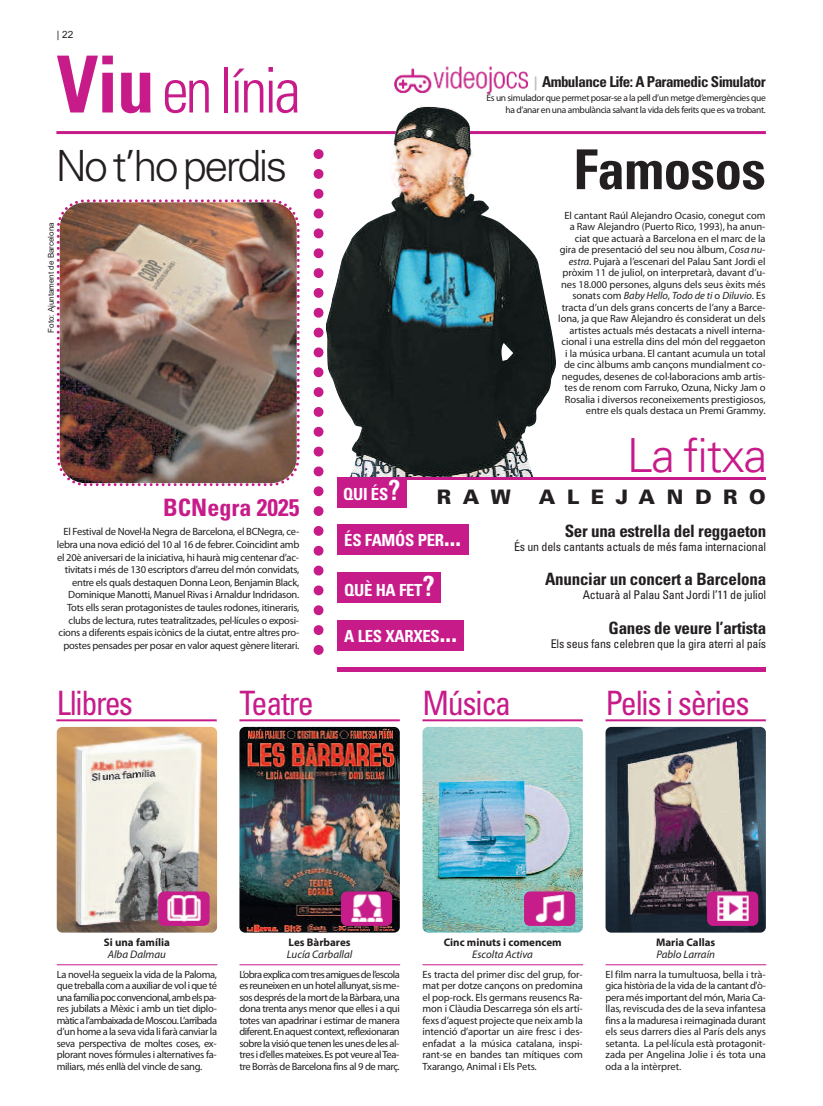
<style>
.page{position:relative;width:823px;height:1106px;background:#fff}
.page>*{position:absolute;margin:0;border:0;box-sizing:border-box;transform-origin:0 0}
.t1{font:300 condensed 63px "Univers LT Std";letter-spacing:-.05em;color:#c71b8a;scale:.95 1}
.t2{font:700 condensed 55px "Univers LT Std";letter-spacing:-.01em;color:#231f20}
.t3{font:300 47px "Univers LT Std";letter-spacing:-.025em;color:#c71b8a}
.t4{font:300 43px "Univers LT Std";letter-spacing:-.06em;color:#231f20}
.t5{font:condensed 33.6px "Univers LT Std";letter-spacing:-.04em;color:#c71b8a;scale:.95 1}
.t6{font:700 condensed 24px "Univers LT Std";color:#c71b8a}
.t7{font:900 20px "Univers LT Std";letter-spacing:.575em;color:#231f20}
.t8{font:700 condensed 17px "Univers LT Std";letter-spacing:-.015em;color:#231f20}
.t9{font:700 condensed 16.7px "Univers LT Std";letter-spacing:-.015em;color:#fff}
.t10{font:700 condensed 15px "Univers LT Std";letter-spacing:-.035em;color:#231f20}
.t11{font:condensed 12px "Univers LT Std";letter-spacing:-.015em;color:#231f20}
.t12{font:700 11px "Myriad Pro";color:#231f20}
.t13{font:italic 11px "Myriad Pro";color:#231f20}
.t14{font:10.5px/11.5px "Myriad Pro";letter-spacing:-.01em;color:#231f20;text-align:justify}
.t15{font:10px "Arial";color:#231f20}
.t16{font:9.5px/11.4px "Myriad Pro";letter-spacing:-.035em;color:#231f20;text-align:right}
.t17{font:8px "Arial";color:#231f20}
.s1{font-weight:700;font-size:78.8px}
.s2{font-family:"Myriad Pro";font-stretch:normal;font-size:14px;color:#bcbdc0}
.s3{font-style:italic}
.s4{font-size:27.8px}
</style>
<div class="page">
<svg style="left:313px;top:149px;width:10px;height:506px"></svg>
<hr style="left:56px;top:131px;width:709px;height:3px;background:#c71b8a">
<img style="left:239px;top:727px;width:160px;height:205px;border-radius:6px">
<img style="left:341px;top:891px;width:51px;height:34px;border-radius:6px">
<hr style="left:239px;top:964px;width:161px;height:1px;background:#c71b8a">
<hr style="left:239px;top:719px;width:160px;height:2px;background:#c71b8a">
<img style="left:422px;top:727px;width:160px;height:205px;border-radius:6px">
<img style="left:524px;top:891px;width:50px;height:34px;border-radius:6px">
<hr style="left:422px;top:964px;width:161px;height:1px;background:#c71b8a">
<hr style="left:422px;top:719px;width:160px;height:2px;background:#c71b8a">
<img style="left:605px;top:727px;width:160px;height:205px;border-radius:6px">
<img style="left:706px;top:891px;width:51px;height:34px;border-radius:6px">
<hr style="left:605px;top:964px;width:160px;height:1px;background:#c71b8a">
<hr style="left:605px;top:719px;width:160px;height:2px;background:#c71b8a">
<img style="left:56px;top:199px;width:244px;height:288px">
<img style="left:325px;top:106px;width:231px;height:371px">
<div style="left:337px;top:667px;width:428px;height:5px;background:#c71b8a"></div>
<div style="left:337px;top:477px;width:69px;height:31px;background:#c71b8a"></div>
<hr style="left:337px;top:477px;width:428px;height:3px;background:#c71b8a">
<div style="left:337px;top:524px;width:131px;height:31px;background:#c71b8a"></div>
<div style="left:337px;top:572px;width:104px;height:31px;background:#c71b8a"></div>
<div style="left:337px;top:620px;width:127px;height:31px;background:#c71b8a"></div>
<img style="left:394px;top:66px;width:134px;height:28px">
<img style="left:57px;top:727px;width:160px;height:205px;border-radius:6px">
<img style="left:158px;top:891px;width:51px;height:34px;border-radius:6px">
<hr style="left:57px;top:964px;width:160px;height:1px;background:#c71b8a">
<hr style="left:56px;top:719px;width:161px;height:2px;background:#c71b8a">
<p class="t15" style="left:57px;top:29px;width:18px">| 22</p>
<h1 class="t1" style="left:57px;top:67px;width:259px"><span class="s1">Viu</span> en línia</h1>
<h3 class="t4" style="left:56px;top:150px;width:233px">No t’ho perdis</h3>
<p class="t17" style="left:46px;top:333px;width:112px;rotate:-90deg">Foto: Ajuntament de Barcelona</p>
<h3 class="t6" style="left:163px;top:499px;width:137px">BCNegra 2025</h3>
<p class="t14" style="left:57px;top:526px;width:244px;line-height:12.6px;text-align:right">El Festival de Novel·la Negra de Barcelona, el BCNegra, ce&shy;lebra una nova edició del 10 al 16 de febrer. Coincidint amb el 20è aniversari de la iniciativa, hi haurà mig centenar d’ac&shy;tivitats i més de 130 escriptors d’arreu del món convidats, entre els quals destaquen Donna Leon, Benjamin Black, Dominique Manotti, Manuel Rivas i Arnaldur Indridason.<br>Tots ells seran protagonistes de taules rodones, itineraris, clubs de lectura, rutes teatralitzades, pel·lícules o exposi&shy;cions a diferents espais icònics de la ciutat, entre altres pro&shy;postes pensades per posar en valor aquest gènere literari.</p>
<h3 class="t5" style="left:57px;top:691px;width:82px">Llibres</h3>
<h3 class="t5" style="left:239px;top:691px;width:80px">Teatre</h3>
<h3 class="t10" style="left:533px;top:76px;width:233px"><span class="s2">|</span> Ambulance Life: A Paramedic Simulator</h3>
<p class="t16" style="left:486px;top:93px;width:281px">És un simulador que permet posar-se a la pell d’un metge d’emergències que ha d’anar en una ambulància salvant la vida dels ferits que es va trobant.</p>
<h2 class="t2" style="left:573px;top:149px;width:194px">Famosos</h2>
<p class="t14" style="left:558px;top:210px;width:209px;text-align:right">El cantant Raúl Alejandro Ocasio, conegut com a Raw Alejandro (Puerto Rico, 1993), ha anun&shy;ciat que actuarà a Barcelona en el marc de la gira de presentació del seu nou àlbum, <span class="s3">Cosa nu&shy;estra</span>. Pujarà a l’escenari del Palau Sant Jordi el pròxim 11 de juliol, on interpretarà, davant d’u&shy;nes 18.000 persones, alguns dels seus èxits més sonats com <span class="s3">Baby Hello</span>, <span class="s3">Todo de ti</span> o <span class="s3">Diluvio</span>. Es tracta d’un dels grans concerts de l’any a Barce&shy;lona, ja que Raw Alejandro és considerat un dels artistes actuals més destacats a nivell interna&shy;cional i una estrella dins del món del reggaeton i la música urbana. El cantant acumula un total de cinc àlbums amb cançons mundialment co&shy;negudes, desenes de col·laboracions amb artis&shy;tes de renom com Farruko, Ozuna, Nicky Jam o Rosalia i diversos reconeixements prestigiosos, entre els quals destaca un Premi Grammy.</p>
<h3 class="t3" style="left:626px;top:438px;width:142px">La fitxa</h3>
<h3 class="t9" style="left:343px;top:488px;width:59px">QUI ÉS<span class="s4">?</span></h3>
<h3 class="t7" style="left:436px;top:489px;width:75px">RAW</h3>
<h3 class="t7" style="left:538px;top:489px;width:228px">ALEJANDRO</h3>
<h3 class="t9" style="left:344px;top:534px;width:119px">ÉS FAMÓS PER<span class="s4">...</span></h3>
<h3 class="t8" style="left:564px;top:525px;width:203px">Ser una estrella del reggaeton</h3>
<p class="t11" style="left:513px;top:543px;width:253px">És un dels cantants actuals de més fama internacional</p>
<h3 class="t8" style="left:544px;top:573px;width:222px">Anunciar un concert a Barcelona</h3>
<p class="t11" style="left:582px;top:591px;width:185px">Actuarà al Palau Sant Jordi l’11 de juliol</p>
<h3 class="t8" style="left:608px;top:621px;width:159px">Ganes de veure l’artista</h3>
<p class="t11" style="left:550px;top:639px;width:217px">Els seus fans celebren que la gira aterri al país</p>
<h3 class="t9" style="left:344px;top:583px;width:92px">QUÈ HA FET<span class="s4">?</span></h3>
<h3 class="t9" style="left:344px;top:630px;width:114px">A LES XARXES<span class="s4">...</span></h3>
<h3 class="t5" style="left:422px;top:691px;width:95px">Música</h3>
<h3 class="t5" style="left:605px;top:691px;width:153px">Pelis i sèries</h3>
<p class="t12" style="left:104px;top:938px;width:67px">Si una família</p>
<p class="t13" style="left:108px;top:950px;width:60px">Alba Dalmau</p>
<p class="t14" style="left:57px;top:969px;width:162px">La novel·la segueix la vida de la Paloma, quetreballacomaauxiliardevoliqueté unafamíliapocconvencional,ambelspa&shy;res jubilats a Mèxic i amb un tiet diplo&shy;màtical’ambaixadadeMoscou.L’arribada d’unhomealasevavidalifaràcanviarla seva perspectiva de moltes coses, ex&shy;plorant noves fórmules i alternatives fa&shy;miliars, més enllà del vincle de sang.</p>
<p class="t12" style="left:288px;top:938px;width:64px">Les Bàrbares</p>
<p class="t13" style="left:287px;top:950px;width:67px">Lucía Carballal</p>
<p class="t14" style="left:239px;top:969px;width:162px">L’obraexplicacomtresamiguesdel’escola esreuneixenenunhotelallunyat,sisme&shy;sosdesprésdelamortdelaBàrbara,una dona trenta anys menor que elles i a qui totes van apadrinar i estimar de manera diferent.Enaquestcontext,reflexionaran sobrelavisióquetenenlesunesdelesal&shy;tresid’ellesmateixes.EspotveurealTea&shy;tre Borràs de Barcelona fins al 9 de març.</p>
<p class="t12" style="left:443px;top:938px;width:119px">Cinc minuts i comencem</p>
<p class="t13" style="left:472px;top:950px;width:62px">Escolta Activa</p>
<p class="t14" style="left:422px;top:969px;width:162px">Es tracta del primer disc del grup, for&shy;mat per dotze cançons on predomina el pop-rock. Els germans reusencs Ra&shy;mon i Clàudia Descarrega són els artí&shy;fexs d’aquest projecte que neix amb la intenció d’aportar un aire fresc i des&shy;enfadat a la música catalana, inspi&shy;rant-se en bandes tan mítiques com Txarango, Animal i Els Pets.</p>
<p class="t12" style="left:655px;top:938px;width:61px">Maria Callas</p>
<p class="t13" style="left:656px;top:950px;width:60px">Pablo Larraín</p>
<p class="t14" style="left:605px;top:969px;width:162px">El film narra la tumultuosa, bella i trà&shy;gica història de la vida de la cantant d'ò&shy;pera més important del món, Maria Ca&shy;llas, reviscuda des de la seva infantesa fins a la maduresa i reimaginada durant els seus darrers dies al París dels anys setanta. La pel·lícula està protagonit&shy;zada per Angelina Jolie i és tota una oda a la intèrpret.</p>
</div>
